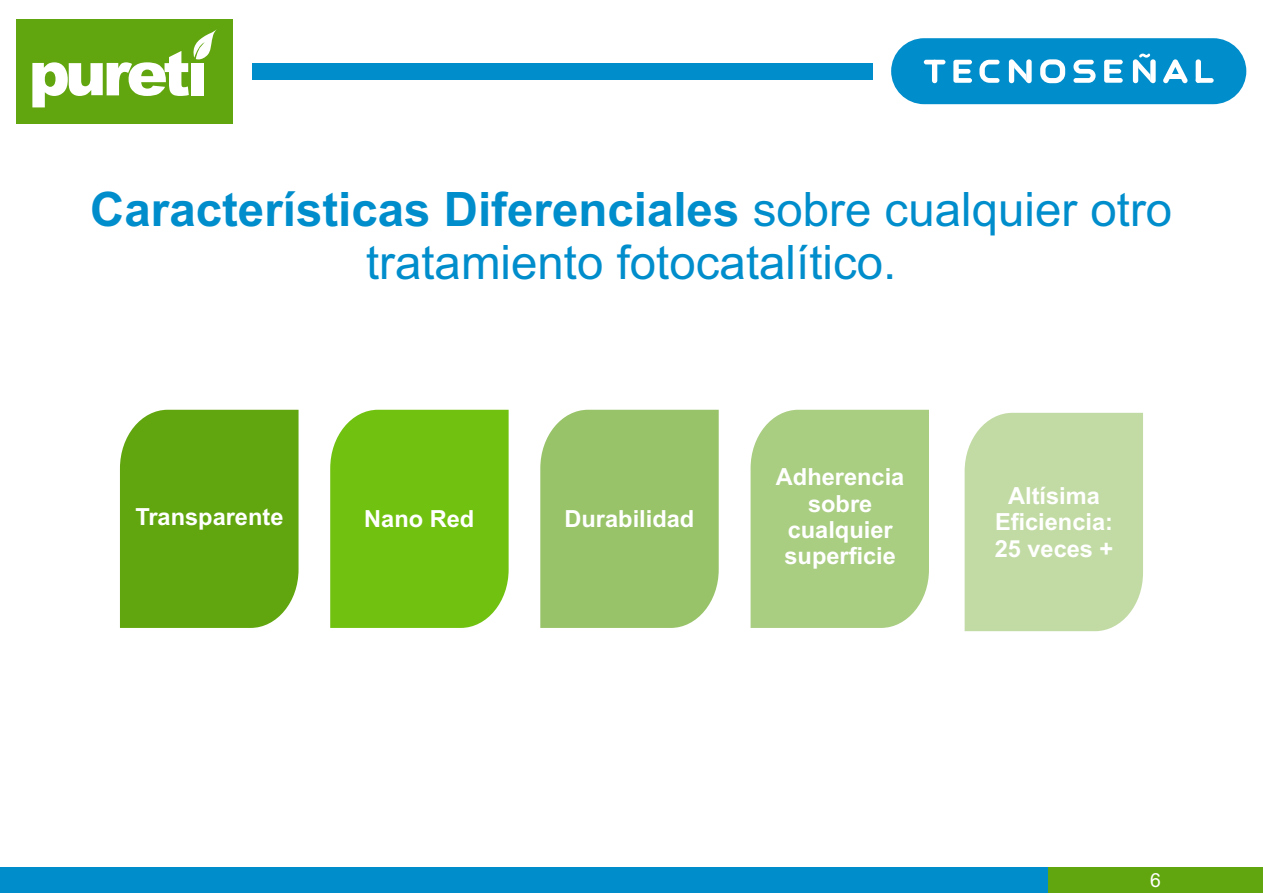
<style>
.page{position:relative;width:1263px;height:893px;background:#fff}
.page>*{position:absolute;margin:0;border:0;box-sizing:border-box;transform-origin:0 0}
.t1{font:47.4px/53.1px "Arial";color:#008dcc;text-align:center}
.t2{font:700 23.55px/26.4px "Arial";color:#fff;text-align:center}
.t3{font:19.5px "Arial";color:#fff}
.s1{font-weight:700}
</style>
<div class="page">
<div style="left:1047px;top:867px;width:216px;height:26px;background:#61a60e"></div>
<div style="left:0;top:867px;width:1047px;height:26px;background:#008dcc"></div>
<div style="left:253px;top:63px;width:620px;height:16px;background:#008dcc"></div>
<div style="left:17px;top:19px;width:216px;height:104px;background:#61a60e"></div>
<svg style="left:32px;top:29px;width:185px;height:78px"></svg>
<div style="left:891px;top:38px;width:355px;height:66px;background:#008dcc;border-radius:33px"></div>
<hr style="left:924px;top:60px;width:21px;height:4px;background:#fff;border-radius:2px">
<div style="left:932px;top:60px;width:5px;height:23px;background:#fff;border-radius:3px"></div>
<svg style="left:979px;top:60px;width:20px;height:23px"></svg>
<div style="left:1009px;top:59px;width:5px;height:24px;background:#fff;border-radius:3px"></div>
<svg style="left:1013px;top:60px;width:13px;height:22px"></svg>
<div style="left:1026px;top:59px;width:6px;height:24px;background:#fff;border-radius:3px"></div>
<div style="left:1133px;top:59px;width:5px;height:24px;background:#fff;border-radius:3px"></div>
<div style="left:1150px;top:59px;width:6px;height:24px;background:#fff;border-radius:3px"></div>
<svg style="left:1040px;top:59px;width:25px;height:24px"></svg>
<svg style="left:953px;top:60px;width:19px;height:23px"></svg>
<svg style="left:1104px;top:60px;width:19px;height:23px"></svg>
<svg style="left:1163px;top:59px;width:25px;height:24px"></svg>
<div style="left:1166px;top:74px;width:18px;height:5px;background:#fff"></div>
<div style="left:1196px;top:78px;width:18px;height:5px;background:#fff;border-radius:2px"></div>
<div style="left:1196px;top:59px;width:5px;height:24px;background:#fff;border-radius:3px"></div>
<svg style="left:1073px;top:60px;width:22px;height:23px"></svg>
<svg style="left:1137px;top:53px;width:14px;height:29px"></svg>
<div style="left:330px;top:410px;width:179px;height:218px;background:#71c210"></div>
<div style="left:120px;top:410px;width:179px;height:218px;background:#61a60e"></div>
<div style="left:540px;top:410px;width:179px;height:218px;background:#98c369"></div>
<div style="left:750px;top:410px;width:179px;height:218px;background:#a9cd81"></div>
<div style="left:965px;top:413px;width:178px;height:218px;background:#c2dba4"></div>
<h1 class="t1" style="left:90px;top:187px;width:1083px"><span class="s1">Características Diferenciales</span> sobre cualquier otro tratamiento fotocatalítico.</h1>
<p class="t2" style="left:135px;top:506px;width:150px">Transparente</p>
<p class="t2" style="left:364px;top:508px;width:112px">Nano Red</p>
<p class="t2" style="left:564px;top:508px;width:131px">Durabilidad</p>
<p class="t2" style="left:776px;top:466px;width:130px">Adherencia sobre cualquier superficie</p>
<p class="t2" style="left:995px;top:485px;width:120px">Altísima<br>Eficiencia:<br>25 veces +</p>
<p class="t3" style="left:1150px;top:873px;width:12px">6</p>
</div>
